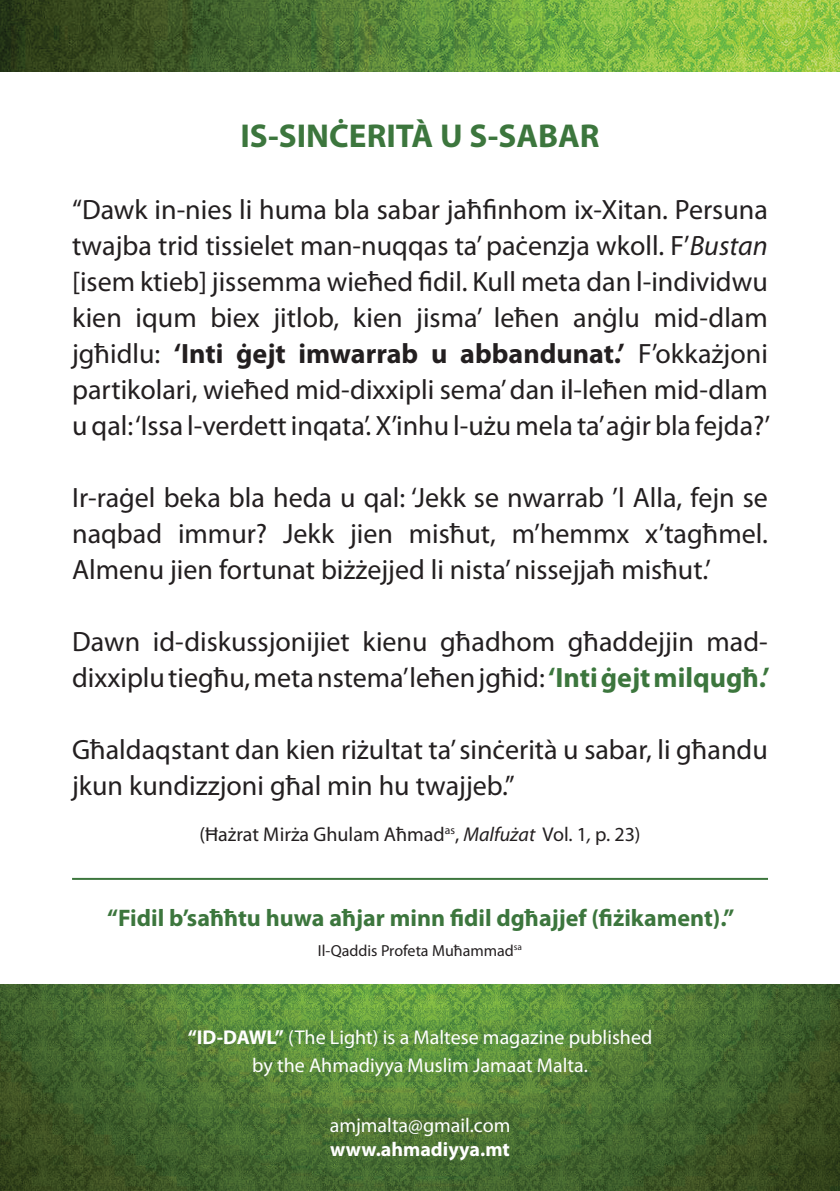
<style>
.page{position:relative;width:840px;height:1191px;background:#fff}
.page>*{position:absolute;margin:0;border:0;box-sizing:border-box;transform-origin:0 0}
.t1{font:700 33.2px "Myriad Pro";color:#3c763d}
.t2{font:28px/36px "Myriad Pro";color:#231f20;text-align:justify}
.t3{font:700 24px "Myriad Pro";color:#3c763d}
.t4{font:20px/28.8px "Myriad Pro";color:#fff;text-align:center}
.t5{font:20px "Myriad Pro";color:#231f20}
.t6{font:700 20px "Myriad Pro";color:#fff}
.t7{font:16px "Myriad Pro";color:#231f20}
.s1{font-style:italic}
.s2{font-weight:700}
.s3{font-weight:700;color:#3c763d}
</style>
<div class="page">
<img style="left:0;top:985px;width:839px;height:206px">
<img style="left:0;top:0;width:839px;height:72px">
<hr style="left:72px;top:878px;width:695px;height:2px;background:#3c763d">
<p class="t1" style="left:240px;top:114px;width:360px">IS-SINĊERITÀ U S-SABAR</p>
<p class="t2" style="left:72px;top:191px;width:699px">“Dawk in-nies li huma bla sabar jaħfinhom ix-Xitan. Persuna twajba trid tissielet man-nuqqas ta’ paċenzja wkoll. F’<span class="s1">Bustan </span>[isem ktieb] jissemma wieħed fidil. Kull meta dan l-individwu kien iqum biex jitlob, kien jisma’ leħen anġlu mid-dlam jgħidlu: <span class="s2">‘Inti ġejt imwarrab u abbandunat.’</span> F’okkażjoni partikolari, wieħed mid-dixxipli sema’ dan il-leħen mid-dlam u qal: ‘Issa l-verdett inqata’. X’inhu l-użu mela ta’aġir bla fejda?’</p>
<p class="t2" style="left:72px;top:479px;width:697px">I r-raġel beka bla heda u qal: ‘Jekk se nwarrab ’l Alla, fejn se naqbad immur? Jekk jien misħut, m’hemmx x’tagħmel.<br>Almenu jien fortunat biżżejjed li nista’ nissejjaħ misħut.’</p>
<p class="t2" style="left:72px;top:623px;width:698px">Dawn id-diskussjonijiet kienu għadhom għaddejjin mad&shy;dixxiplu tiegħu, meta nstema’leħen jgħid: <span class="s3">‘Inti ġejt milqugħ.’</span></p>
<p class="t2" style="left:72px;top:731px;width:696px">Għaldaqstant dan kien riżultat ta’ sinċerità u sabar, li għandu jkun kundizzjoni għal min hu twajjeb.”</p>
<p class="t5" style="left:199px;top:821px;width:442px">(Ħażrat Mirża Ghulam Aħmad<sup>as</sup>, <span class="s1">Malfużat</span> Vol. 1<span class="s1">,</span> p. 23)</p>
<p class="t3" style="left:107px;top:901px;width:628px">“Fidil b’saħħtu huwa aħjar minn fidil dgħajjef (fiżikament).”</p>
<p class="t7" style="left:317px;top:940px;width:206px">I l-Qaddis Profeta Muħammad<sup>sa</sup></p>
<p class="t4" style="left:188px;top:1022px;width:466px"><span class="s2">“ID-DAWL”</span> (The Light) is a Maltese magazine published by the Ahmadiyya Muslim Jamaat Malta.</p>
<p class="t4" style="left:329px;top:1110px;width:182px">amjmalta@gmail.com</p>
<p class="t6" style="left:330px;top:1136px;width:181px">www.ahmadiyya.mt</p>
</div>
